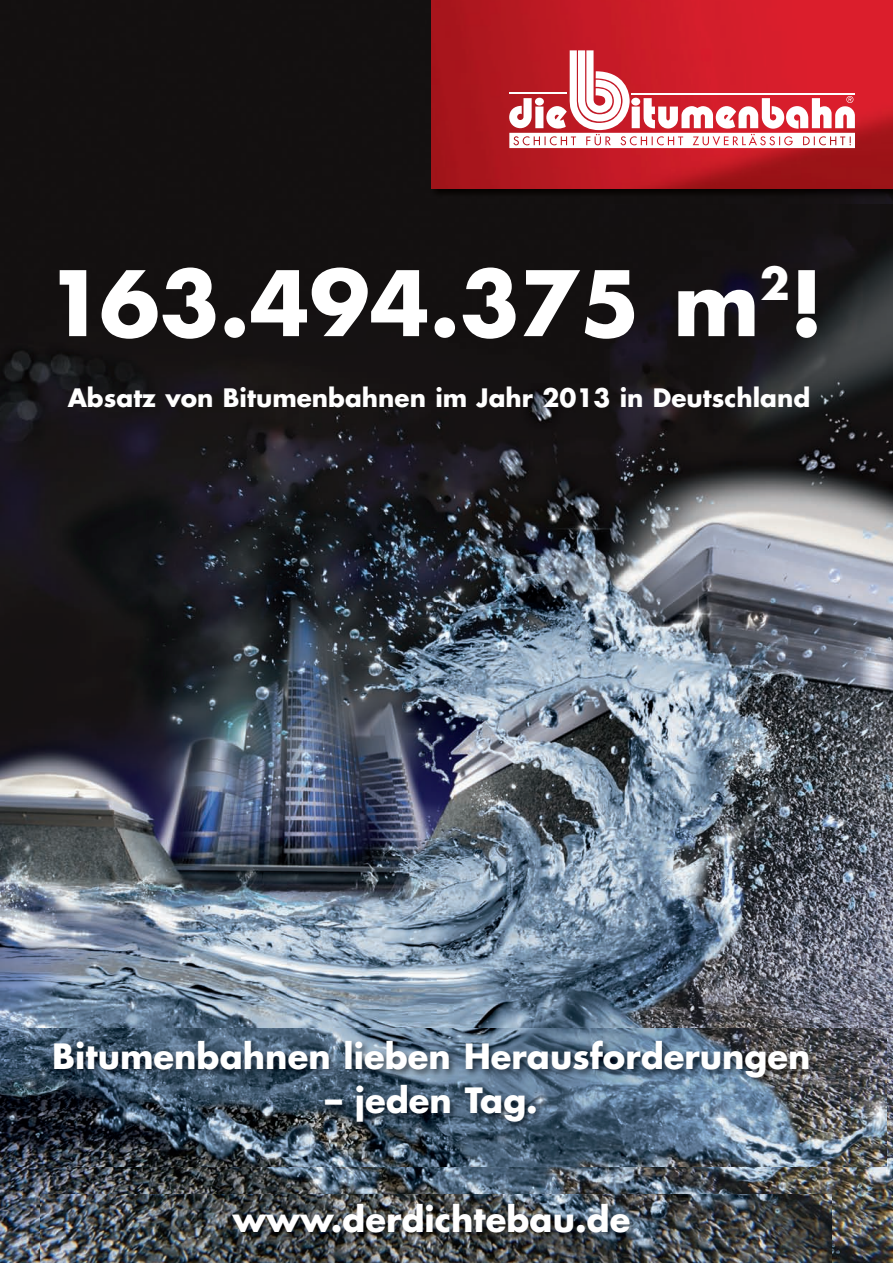
<style>
.page{position:relative;width:893px;height:1263px;background:#fff}
.page>*{position:absolute;margin:0;border:0;box-sizing:border-box;transform-origin:0 0}
.t1{font:700 87.45px "Futura LT";color:#fff}
.t2{font:700 33.9px "Futura LT";color:#fff}
.t3{font:700 24.75px "Futura LT";color:#fff}
</style>
<div class="page">
<img style="left:0;top:0;width:893px;height:1263px">
<img style="left:426px;top:0;width:467px;height:203px">
<img style="left:431px;top:0;width:462px;height:189px">
<svg style="left:509px;top:43px;width:346px;height:105px"></svg>
<img style="left:0;top:1028px;width:887px;height:138px">
<img style="left:41px;top:1195px;width:790px;height:68px">
<h1 class="t1" style="left:46px;top:264px;width:779px">163.494.375 m<sup>2</sup>!</h1>
<p class="t3" style="left:68px;top:386px;width:744px">Absatz von Bitumenbahnen im Jahr 2013 in Deutschland</p>
<p class="t2" style="left:52px;top:1040px;width:760px">Bitumenbahnen lieben Herausforderungen</p>
<p class="t2" style="left:325px;top:1084px;width:214px">– jeden Tag.</p>
<p class="t2" style="left:232px;top:1203px;width:399px">www.derdichtebau.de</p>
</div>
